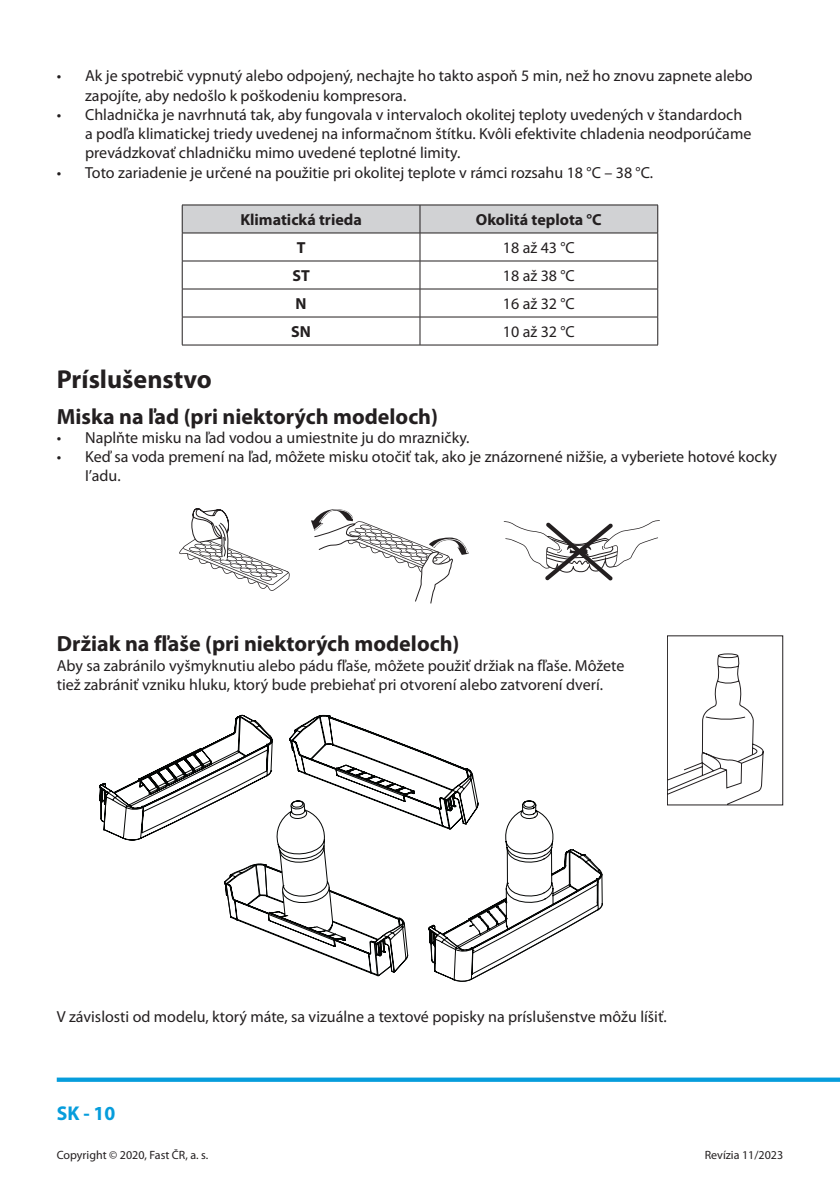
<style>
.page{position:relative;width:840px;height:1191px;background:#fff}
.page>*{position:absolute;margin:0;border:0;box-sizing:border-box;transform-origin:0 0}
.Podnadpis_13{font:700 26px "Myriad Pro";color:#231f20}
.Podnadpis_11{font:700 22px "Myriad Pro";color:#231f20}
.t1{font:700 20px "Myriad Pro";color:#069ddc}
.Odsadený_5_-_8{font:16px/19.2px "Myriad Pro";color:#231f20}
.Základný_8{font:16px/19.2px "Myriad Pro";color:#231f20}
.Základný_8-2{font:700 16px "Myriad Pro";color:#231f20}
.t2{font:12px "Myriad Pro";color:#231f20}
</style>
<div class="page">
<svg style="left:57px;top:1077px;width:782px;height:4px;background:#29aae0"></svg>
<svg style="left:182px;top:205px;width:476px;height:140px"></svg>
<hr style="left:182px;top:345px;width:238px;height:1px;background:#231f20">
<hr style="left:420px;top:345px;width:237px;height:1px;background:#231f20">
<svg style="left:179px;top:508px;width:111px;height:83px"></svg>
<svg style="left:311px;top:509px;width:157px;height:95px"></svg>
<svg style="left:503px;top:520px;width:156px;height:60px"></svg>
<svg style="left:99px;top:737px;width:125px;height:103px"></svg>
<svg style="left:224px;top:715px;width:378px;height:266px"></svg>
<svg style="left:667px;top:635px;width:115px;height:170px"></svg>
<p class="Odsadený_5_-_8" style="left:85px;top:66px;width:668px;text-indent:-28px">• Ak je spotrebič vypnutý alebo odpojený, nechajte ho takto aspoň 5 min, než ho znovu zapnete alebo zapojíte, aby nedošlo k poškodeniu kompresora.</p>
<p class="Odsadený_5_-_8" style="left:85px;top:105px;width:667px;text-indent:-28px">• Chladnička je navrhnutá tak, aby fungovala v intervaloch okolitej teploty uvedených v štandardoch a podľa klimatickej triedy uvedenej na informačnom štítku. Kvôli efektivite chladenia neodporúčame prevádzkovať chladničku mimo uvedené teplotné limity.</p>
<p class="Odsadený_5_-_8" style="left:57px;top:162px;width:597px">• Toto zariadenie je určené na použitie pri okolitej teplote v rámci rozsahu 18 °C – 38 °C.</p>
<p class="Základný_8-2" style="left:240px;top:209px;width:123px">Klimatická trieda</p>
<p class="Základný_8-2" style="left:475px;top:209px;width:127px">Okolitá teplota °C</p>
<p class="Základný_8-2" style="left:296px;top:237px;width:10px">T</p>
<p class="Základný_8" style="left:502px;top:238px;width:73px">18 až 43 °C</p>
<p class="Základný_8-2" style="left:292px;top:265px;width:19px">ST</p>
<p class="Základný_8" style="left:502px;top:266px;width:73px">18 až 38 °C</p>
<p class="Základný_8-2" style="left:295px;top:293px;width:13px">N</p>
<p class="Základný_8" style="left:502px;top:294px;width:73px">16 až 32 °C</p>
<p class="Základný_8-2" style="left:291px;top:321px;width:21px">SN</p>
<p class="Základný_8" style="left:502px;top:322px;width:73px">10 až 32 °C</p>
<p class="Podnadpis_13" style="left:57px;top:362px;width:157px">Príslušenstvo</p>
<p class="Podnadpis_11" style="left:57px;top:402px;width:382px">Miska na ľad (pri niektorých modeloch)</p>
<p class="Odsadený_5_-_8" style="left:57px;top:428px;width:414px">• Naplňte misku na ľad vodou a umiestnite ju do mrazničky.</p>
<p class="Odsadený_5_-_8" style="left:85px;top:447px;width:693px;text-indent:-28px">• Keď sa voda premení na ľad, môžete misku otočiť tak, ako je znázornené nižšie, a vyberiete hotové kocky<br>I’adu.</p>
<p class="Podnadpis_11" style="left:57px;top:629px;width:404px">Držiak na fľaše (pri niektorých modeloch)</p>
<p class="Základný_8" style="left:57px;top:655px;width:569px">Aby sa zabránilo vyšmyknutiu alebo pádu fľaše, môžete použiť držiak na fľaše. Môžete tiež zabrániť vzniku hluku, ktorý bude prebiehať pri otvorení alebo zatvorení dverí.</p>
<p class="Základný_8" style="left:57px;top:1007px;width:611px">V závislosti od modelu, ktorý máte, sa vizuálne a textové popisky na príslušenstve môžu líšiť.</p>
<p class="t1" style="left:57px;top:1099px;width:60px">SK - 10</p>
<p class="t2" style="left:57px;top:1147px;width:153px">Copyright © 2020, Fast ČR, a. s.</p>
<p class="t2" style="left:704px;top:1147px;width:80px">Revízia 11/2023</p>
</div>
